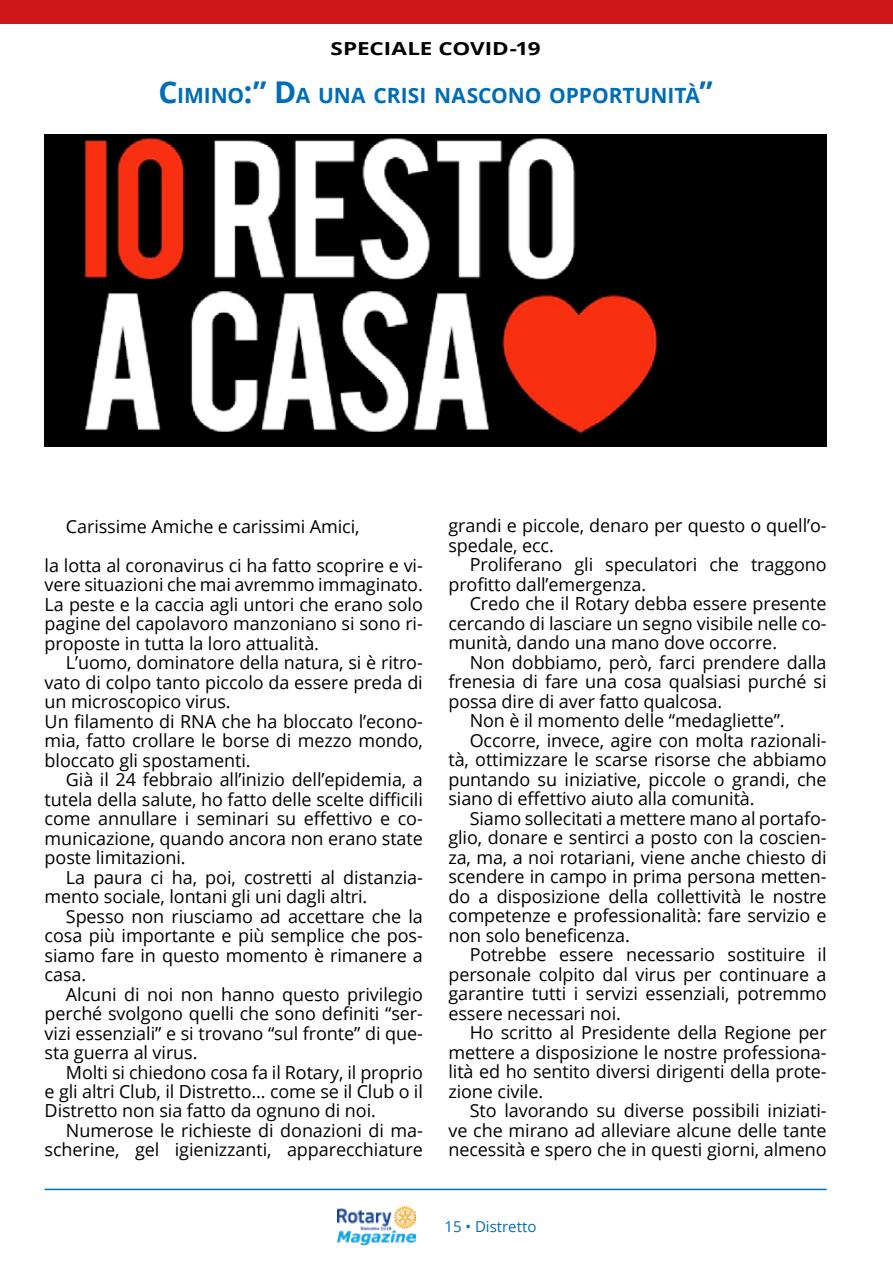
<style>
.page{position:relative;width:893px;height:1263px;background:#fff}
.page>*{position:absolute;margin:0;border:0;box-sizing:border-box;transform-origin:0 0}
.t1{font:700 21px "Open Sans";letter-spacing:-.005em;color:#006db8}
.t2{font:18px/39px "Open Sans";letter-spacing:-.005em;color:#000}
.t3{font:700 18px "Open Sans";letter-spacing:-.005em;color:#000;scale:1.25 1}
.t4{font:15px "Open Sans";color:#006db8}
.s1{font-size:30px}
</style>
<div class="page">
<img style="left:337px;top:1206px;width:79px;height:39px">
<hr style="left:45px;top:1189px;width:782px;height:1px;background:#006db8">
<div style="left:0;top:0;width:893px;height:23px;background:#cd171a"></div>
<img style="left:45px;top:134px;width:782px;height:312px">
<p class="t3" style="left:331px;top:36px;width:170px">SPECIALE COVID-19</p>
<p class="t1" style="left:159px;top:81px;width:323px"><span class="s1">C</span>IMINO<span class="s1">:” D</span>A UNA CRISI NASCO</p>
<p class="t1" style="left:508px;top:81px;width:206px">NO OPPORTUNITÀ<span class="s1">”</span></p>
<p class="t2" style="left:45px;top:506px;width:380px;text-indent:21px">Carissime Amiche e carissimi Amici,<br>la lotta al coronavirus ci ha fatto scoprire e vi-</p>
<p class="t2" style="left:45px;top:565px;width:380px">vere situazioni che mai avremmo immaginato.</p>
<p class="t2" style="left:45px;top:584px;width:380px">La peste e la caccia agli untori che erano solo</p>
<p class="t2" style="left:45px;top:604px;width:380px">pagine del capolavoro manzoniano si sono ri-</p>
<p class="t2" style="left:45px;top:623px;width:276px">proposte in tutta la loro attualità.</p>
<p class="t2" style="left:66px;top:642px;width:358px">L’uomo, dominatore della natura, si è ritro-</p>
<p class="t2" style="left:45px;top:662px;width:380px">vato di colpo tanto piccolo da essere preda di</p>
<p class="t2" style="left:45px;top:681px;width:188px">un microscopico virus.</p>
<p class="t2" style="left:45px;top:701px;width:380px">Un filamento di RNA che ha bloccato l’econo-</p>
<p class="t2" style="left:45px;top:720px;width:380px">mia, fatto crollare le borse di mezzo mondo,</p>
<p class="t2" style="left:45px;top:740px;width:208px">bloccato gli spostamenti.</p>
<p class="t2" style="left:66px;top:759px;width:358px">Già il 24 febbraio all’inizio dell’epidemia, a</p>
<p class="t2" style="left:45px;top:779px;width:380px">tutela della salute, ho fatto delle scelte difficili</p>
<p class="t2" style="left:45px;top:798px;width:380px">come annullare i seminari su effettivo e co-</p>
<p class="t2" style="left:45px;top:818px;width:380px">municazione, quando ancora non erano state</p>
<p class="t2" style="left:45px;top:837px;width:143px">poste limitazioni.</p>
<p class="t2" style="left:66px;top:857px;width:358px">La paura ci ha, poi, costretti al distanzia-</p>
<p class="t2" style="left:45px;top:876px;width:324px">mento sociale, lontani gli uni dagli altri.</p>
<p class="t2" style="left:66px;top:896px;width:358px">Spesso non riusciamo ad accettare che la</p>
<p class="t2" style="left:45px;top:915px;width:380px">cosa più importante e più semplice che pos-</p>
<p class="t2" style="left:45px;top:935px;width:380px">siamo fare in questo momento è rimanere a</p>
<p class="t2" style="left:45px;top:954px;width:43px">casa.</p>
<p class="t2" style="left:66px;top:974px;width:359px">Alcuni di noi non hanno questo privilegio</p>
<p class="t2" style="left:45px;top:993px;width:380px">perché svolgono quelli che sono definiti “ser-</p>
<p class="t2" style="left:45px;top:1013px;width:380px">vizi essenziali” e si trovano “sul fronte” di que-</p>
<p class="t2" style="left:45px;top:1032px;width:154px">sta guerra al virus.</p>
<p class="t2" style="left:66px;top:1052px;width:358px">Molti si chiedono cosa fa il Rotary, il proprio</p>
<p class="t2" style="left:45px;top:1071px;width:380px">e gli altri Club, il Distretto… come se il Club o il</p>
<p class="t2" style="left:45px;top:1091px;width:333px">Distretto non sia fatto da ognuno di noi.</p>
<p class="t2" style="left:66px;top:1110px;width:358px">Numerose le richieste di donazioni di ma-</p>
<p class="t2" style="left:45px;top:1130px;width:380px">scherine, gel igienizzanti, apparecchiature</p>
<p class="t2" style="left:448px;top:506px;width:380px">grandi e piccole, denaro per questo o quell’o-</p>
<p class="t2" style="left:448px;top:525px;width:107px">spedale, ecc.</p>
<p class="t2" style="left:470px;top:545px;width:358px">Proliferano gli speculatori che traggono</p>
<p class="t2" style="left:448px;top:564px;width:199px">profitto dall’emergenza.</p>
<p class="t2" style="left:470px;top:584px;width:358px">Credo che il Rotary debba essere presente</p>
<p class="t2" style="left:448px;top:603px;width:380px">cercando di lasciare un segno visibile nelle co-</p>
<p class="t2" style="left:448px;top:623px;width:330px">munità, dando una mano dove occorre.</p>
<p class="t2" style="left:470px;top:642px;width:358px">Non dobbiamo, però, farci prendere dalla</p>
<p class="t2" style="left:448px;top:662px;width:380px">frenesia di fare una cosa qualsiasi purché si</p>
<p class="t2" style="left:448px;top:681px;width:275px">possa dire di aver fatto qualcosa.</p>
<p class="t2" style="left:470px;top:701px;width:317px">Non è il momento delle “medagliette”.</p>
<p class="t2" style="left:470px;top:720px;width:358px">Occorre, invece, agire con molta razionali-</p>
<p class="t2" style="left:448px;top:740px;width:380px">tà, ottimizzare le scarse risorse che abbiamo</p>
<p class="t2" style="left:448px;top:759px;width:380px">puntando su iniziative, piccole o grandi, che</p>
<p class="t2" style="left:448px;top:779px;width:308px">siano di effettivo aiuto alla comunità.</p>
<p class="t2" style="left:470px;top:798px;width:358px">Siamo sollecitati a mettere mano al portafo-</p>
<p class="t2" style="left:448px;top:818px;width:380px">glio, donare e sentirci a posto con la coscien-</p>
<p class="t2" style="left:448px;top:837px;width:380px">za, ma, a noi rotariani, viene anche chiesto di</p>
<p class="t2" style="left:448px;top:857px;width:380px">scendere in campo in prima persona metten-</p>
<p class="t2" style="left:448px;top:876px;width:380px">do a disposizione della collettività le nostre</p>
<p class="t2" style="left:448px;top:896px;width:380px">competenze e professionalità: fare servizio e</p>
<p class="t2" style="left:448px;top:915px;width:183px">non solo beneficenza.</p>
<p class="t2" style="left:470px;top:935px;width:358px">Potrebbe essere necessario sostituire il</p>
<p class="t2" style="left:448px;top:954px;width:380px">personale colpito dal virus per continuare a</p>
<p class="t2" style="left:448px;top:974px;width:380px">garantire tutti i servizi essenziali, potremmo</p>
<p class="t2" style="left:448px;top:993px;width:174px">essere necessari noi.</p>
<p class="t2" style="left:470px;top:1013px;width:358px">Ho scritto al Presidente della Regione per</p>
<p class="t2" style="left:448px;top:1032px;width:380px">mettere a disposizione le nostre professiona-</p>
<p class="t2" style="left:448px;top:1052px;width:380px">lità ed ho sentito diversi dirigenti della prote-</p>
<p class="t2" style="left:448px;top:1071px;width:96px">zione civile.</p>
<p class="t2" style="left:470px;top:1091px;width:358px">Sto lavorando su diverse possibili iniziati-</p>
<p class="t2" style="left:448px;top:1110px;width:380px">ve che mirano ad alleviare alcune delle tante</p>
<p class="t2" style="left:448px;top:1130px;width:380px">necessità e spero che in questi giorni, almeno</p>
<p class="t4" style="left:444px;top:1216px;width:93px">15 • Distretto</p>
</div>
